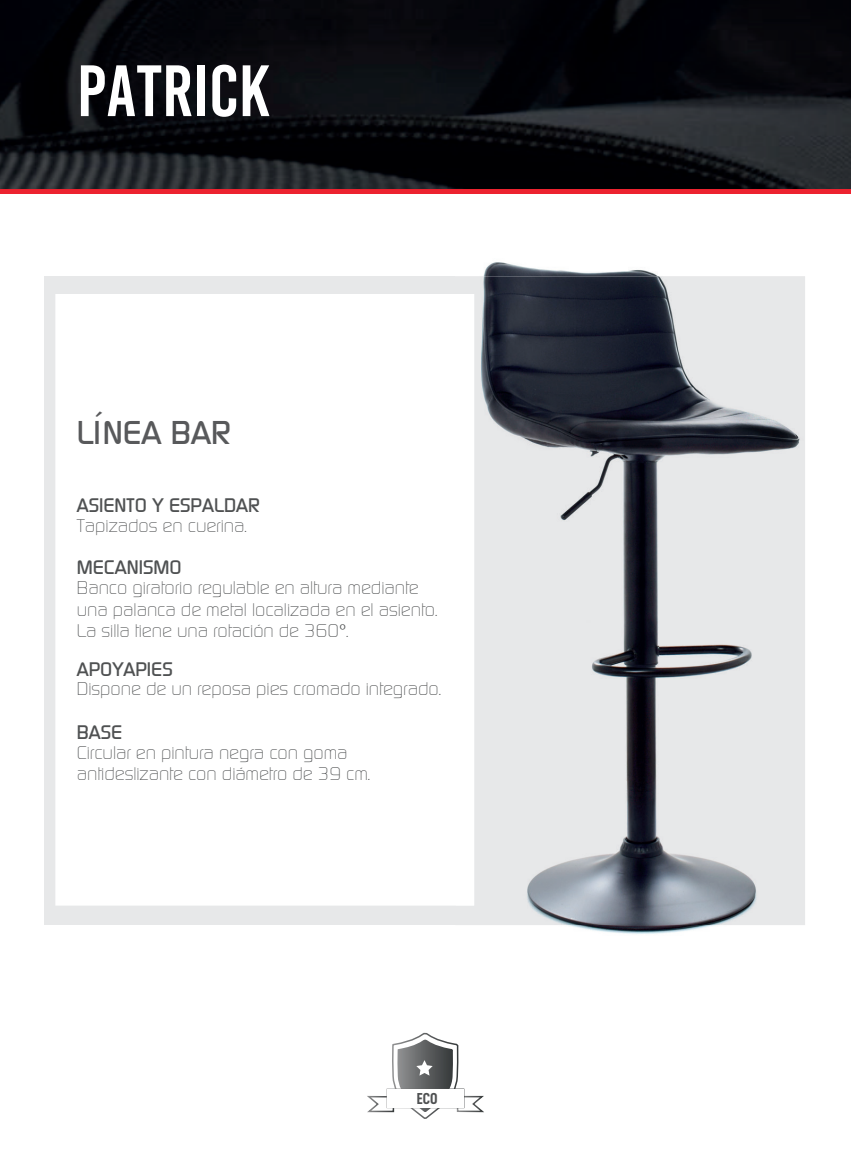
<style>
.page{position:relative;width:851px;height:1170px;background:#fff}
.page>*{position:absolute;margin:0;border:0;box-sizing:border-box;transform-origin:0 0}
.t1{font:72.45px "Bebas Kai";color:#fff}
.t2{font:500 32.7px "Continuum";color:#58595b}
.t3{font:500 19.5px "Continuum";color:#4f5152}
.t4{font:300 18.15px/21.6px "Continuum";color:#4f5152}
.t5{font:15.9px "D DIN Condensed Bold";color:#4f5152}
</style>
<div class="page">
<svg style="left:0;top:188px;width:850px;height:5px;background:#c1202b"></svg>
<img style="left:0;top:0;width:850px;height:188px">
<div style="left:45px;top:276px;width:760px;height:649px;background:#e7e8e9"></div>
<div style="left:55px;top:294px;width:400px;height:611px;background:#fff"></div>
<svg style="left:367px;top:1032px;width:117px;height:87px"></svg>
<img style="left:483px;top:262px;width:175px;height:14px">
<img style="left:568px;top:925px;width:148px;height:9px">
<img style="left:455px;top:276px;width:345px;height:649px">
<div style="left:455px;top:294px;width:19px;height:611px;background:#fff"></div>
<h1 class="t1" style="left:77px;top:52px;width:194px">PATRICK</h1>
<h2 class="t2" style="left:77px;top:411px;width:155px">LÍNEA BAR</h2>
<p class="t3" style="left:77px;top:492px;width:185px">ASIENTO Y ESPALDAR</p>
<p class="t4" style="left:77px;top:514px;width:171px">Tapizados en cuerina.</p>
<p class="t3" style="left:77px;top:554px;width:106px">MECANISMO</p>
<p class="t4" style="left:77px;top:576px;width:362px">Banco giratorio regulable en altura mediante una palanca de metal localizada en el asiento.<br>La silla tiene una rotación de 360°.</p>
<p class="t3" style="left:77px;top:656px;width:97px">APOYAPIES</p>
<p class="t4" style="left:77px;top:678px;width:365px">Dispone de un reposa pies cromado integrado.</p>
<p class="t3" style="left:77px;top:719px;width:47px">BASE</p>
<p class="t4" style="left:77px;top:741px;width:295px">Circular en pintura negra con goma antideslizante con diámetro de 39 cm.</p>
<p class="t5" style="left:417px;top:1089px;width:22px">ECO</p>
</div>
